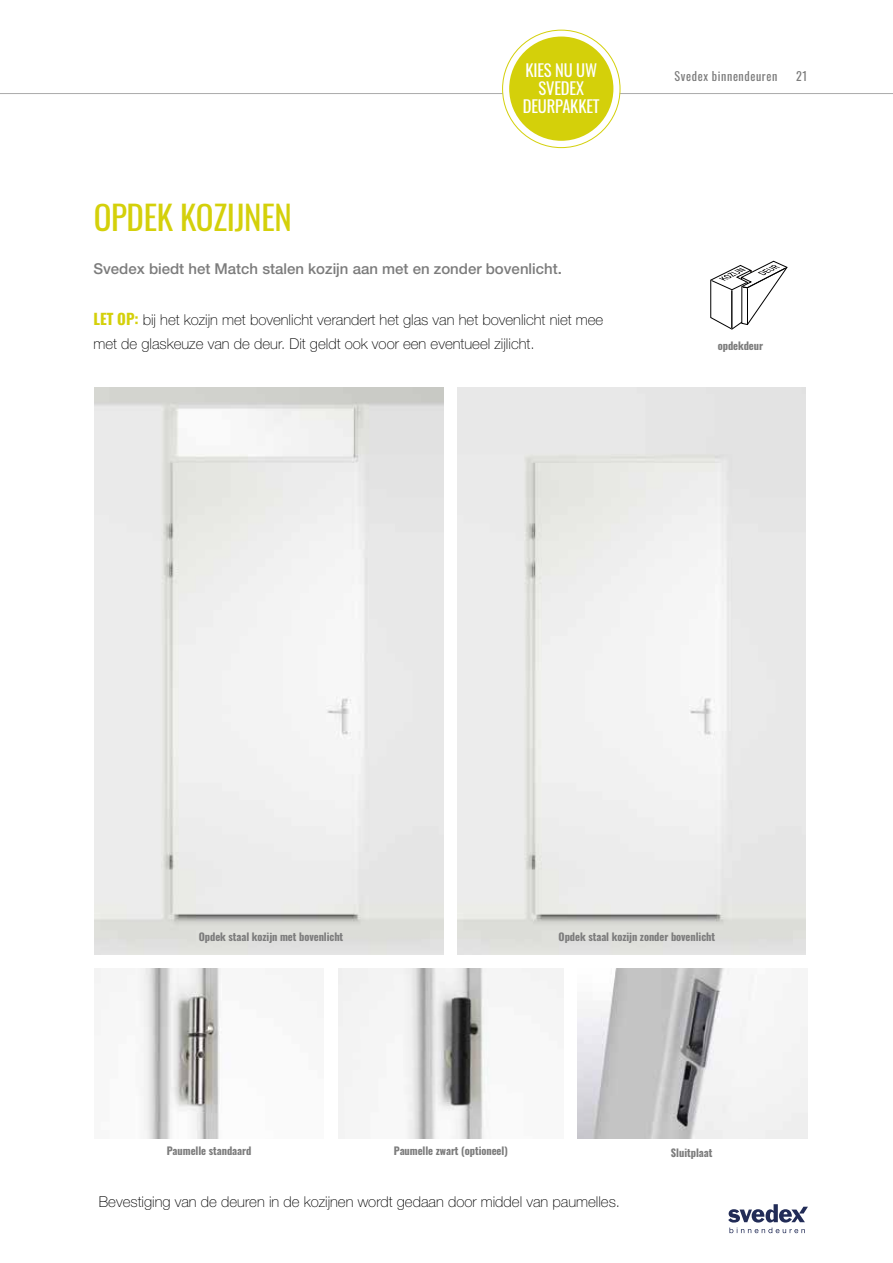
<style>
.page{position:relative;width:893px;height:1263px;background:#fff}
.page>*{position:absolute;margin:0;border:0;box-sizing:border-box;transform-origin:0 0}
.t1{font:33px "Oswald";letter-spacing:-.01em;color:#d4d00a}
.t2{font:16.5px/18px "Oswald";letter-spacing:-.01em;color:#fff;text-align:center}
.t3{font:100 15px/24px "Helvetica Neue LT Std";color:#000}
.t4{font:500 15px "Helvetica Neue LT Std";color:#7c7c7c}
.t5{font:12px "Oswald";letter-spacing:.05em;color:#7c7c7c}
.t6{font:700 10.5px "Oswald";letter-spacing:-.005em;color:#7c7c7c}
.s1{font-family:"Oswald";font-weight:700;color:#d4d00a}
</style>
<div class="page">
<svg style="left:728px;top:1204px;width:80px;height:29px"></svg>
<img style="left:338px;top:968px;width:225px;height:170px">
<img style="left:94px;top:968px;width:128px;height:170px">
<img style="left:577px;top:968px;width:230px;height:170px">
<img style="left:94px;top:387px;width:349px;height:567px">
<img style="left:457px;top:387px;width:349px;height:567px">
<svg style="left:0;top:93px;width:893px;height:44px"></svg>
<svg style="left:503px;top:30px;width:117px;height:118px"></svg>
<div style="left:509px;top:37px;width:104px;height:104px;background:#d4d00a;border-radius:50%"></div>
<svg style="left:710px;top:261px;width:77px;height:69px"></svg>
<h1 class="t1" style="left:94px;top:188px;width:200px">OPDEK KOZIJNEN</h1>
<p class="t2" style="left:523px;top:60px;width:78px">KIES NU UW<br>SVEDEX<br>DEURPAKKET</p>
<p class="t4" style="left:93px;top:260px;width:470px">Svedex biedt het Match stalen kozijn aan met en zonder bovenlicht.</p>
<p class="t3" style="left:93px;top:308px;width:511px"><span class="s1">LET OP:</span> bij het kozijn met bovenlicht verandert het glas van het bovenlicht niet mee met de glaskeuze van de deur. Dit geldt ook voor een eventueel zijlicht.</p>
<p class="t5" style="left:675px;top:65px;width:104px">Svedex binnendeuren</p>
<p class="t5" style="left:796px;top:65px;width:13px">21</p>
<p class="t6" style="left:718px;top:340px;width:47px">opdekdeur</p>
<p class="t6" style="left:199px;top:932px;width:146px">Opdek staal kozijn met bovenlicht</p>
<p class="t6" style="left:559px;top:932px;width:158px">Opdek staal kozijn zonder bovenlicht</p>
<p class="t6" style="left:167px;top:1145px;width:86px">Paumelle standaard</p>
<p class="t6" style="left:394px;top:1145px;width:115px">Paumelle zwart (optioneel)</p>
<p class="t6" style="left:671px;top:1147px;width:43px">Sluitplaat</p>
<p class="t3" style="left:99px;top:1189px;width:523px">Bevestiging van de deuren in de kozijnen wordt gedaan door middel van paumelles.</p>
</div>
